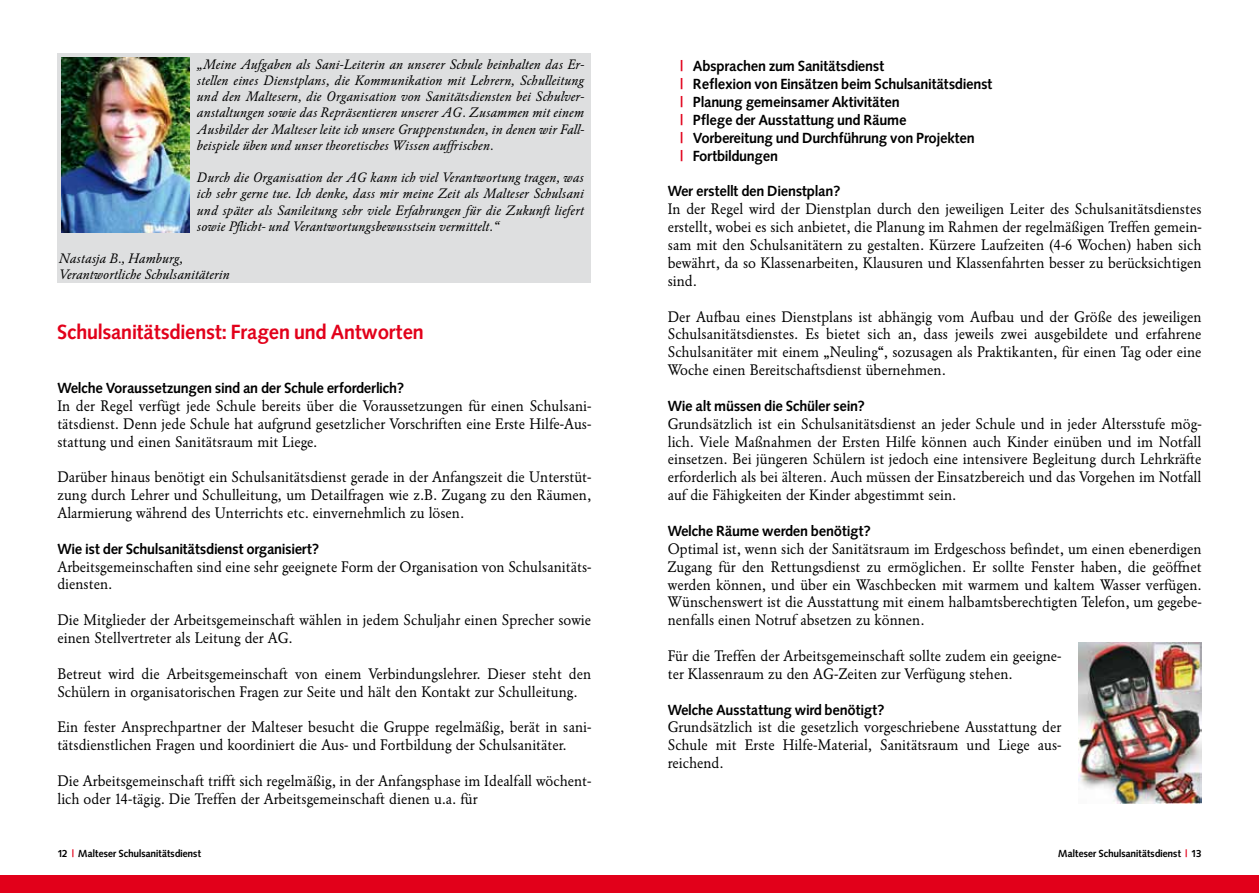
<style>
.page{position:relative;width:1259px;height:893px;background:#fff}
.page>*{position:absolute;margin:0;border:0;box-sizing:border-box;transform-origin:0 0}
.t1{font:21px "Malteser Syntax";color:#e2001a}
.t2{font:15px/17.9px "Malteser Garamond Normal";color:#000;text-align:justify}
.t3{font:15px/17.9px "Malteser Syntax";color:#000}
.t4{font:13.5px/16.2px "Malteser Garamond Kursiv";color:#000;text-align:justify}
.t5{font:10.5px "Malteser Syntax";color:#000}
.s1{color:#e2001a}
</style>
<div class="page">
<div style="left:57px;top:54px;width:534px;height:229px;background:#dedfe0"></div>
<div style="left:0;top:875px;width:1259px;height:18px;background:#e2001a"></div>
<img style="left:62px;top:58px;width:127px;height:174px">
<img style="left:1078px;top:643px;width:123px;height:161px">
<p class="t4" style="left:197px;top:56px;width:389px">„Meine Aufgaben als Sani-Leiterin an unserer Schule beinhalten das Er&shy;stellen eines Dienstplans, die Kommunikation mit Lehrern, Schulleitung und den Maltesern, die Organisation von Sanitätsdiensten bei Schulver&shy;anstaltungen sowie das Repräsentieren unserer AG. Zusammen mit einem Ausbilder der Malteser leite ich unsere Gruppenstunden, in denen wir Fall&shy;beispiele üben und unser theoretisches Wissen auffrischen.</p>
<p class="t4" style="left:197px;top:170px;width:389px">Durch die Organisation der AG kann ich viel Verantwortung tragen, was ich sehr gerne tue. Ich denke, dass mir meine Zeit als Malteser Schulsani und später als Sanileitung sehr viele Erfahrungen für die Zukunft liefert sowie Pflicht- und Verantwortungsbewusstsein vermittelt.“</p>
<p class="t4" style="left:59px;top:251px;width:172px">Nastasja B., Hamburg,<br>Verantwortliche Schulsanitäterin</p>
<h1 class="t1" style="left:57px;top:320px;width:368px">Schulsanitätsdienst: Fragen und Antworten</h1>
<p class="t3" style="left:57px;top:379px;width:348px">Welche Voraussetzungen sind an der Schule erforderlich?</p>
<p class="t2" style="left:57px;top:397px;width:535px">In der Regel verfügt jede Schule bereits über die Voraussetzungen für einen Schulsani&shy;tätsdienst. Denn jede Schule hat aufgrund gesetzlicher Vorschriften eine Erste Hilfe-Aus&shy;stattung und einen Sanitätsraum mit Liege.</p>
<p class="t2" style="left:57px;top:468px;width:535px">Darüber hinaus benötigt ein Schulsanitätsdienst gerade in der Anfangszeit die Unterstüt&shy;zung durch Lehrer und Schulleitung, um Detailfragen wie z.B. Zugang zu den Räumen, Alarmierung während des Unterrichts etc. einvernehmlich zu lösen.</p>
<p class="t3" style="left:57px;top:540px;width:263px">Wie ist der Schulsanitätsdienst organisiert?</p>
<p class="t2" style="left:57px;top:558px;width:535px">Arbeitsgemeinschaften sind eine sehr geeignete Form der Organisation von Schulsanitäts&shy;diensten.</p>
<p class="t2" style="left:57px;top:611px;width:535px">Die Mitglieder der Arbeitsgemeinschaft wählen in jedem Schuljahr einen Sprecher sowie einen Stellvertreter als Leitung der AG.</p>
<p class="t2" style="left:57px;top:665px;width:535px">Betreut wird die Arbeitsgemeinschaft von einem Verbindungslehrer. Dieser steht den<br>Schülern in organisatorischen Fragen zur Seite und hält den Kontakt zur Schulleitung.</p>
<p class="t2" style="left:57px;top:718px;width:534px">Ein fester Ansprechpartner der Malteser besucht die Gruppe regelmäßig, berät in sani&shy;tätsdienstlichen Fragen und koordiniert die Aus- und Fortbildung der Schulsanitäter.</p>
<p class="t2" style="left:57px;top:772px;width:535px">Die Arbeitsgemeinschaft trifft sich regelmäßig, in der Anfangsphase im Idealfall wöchent&shy;lich oder 14-tägig. Die Treffen der Arbeitsgemeinschaft dienen u.a. für</p>
<p class="t5" style="left:57px;top:848px;width:145px">12 <span class="s1">|</span> Malteser Schulsanitätsdienst</p>
<p class="t3" style="left:680px;top:58px;width:313px"><span class="s1">|</span> Absprachen zum Sanitätsdienst<br><span class="s1">|</span> Reflexion von Einsätzen beim Schulsanitätsdienst <span class="s1">|</span> Planung gemeinsamer Aktivitäten<br><span class="s1">|</span> Pflege der Ausstattung und Räume<br><span class="s1">|</span> Vorbereitung und Durchführung von Projekten<br><span class="s1">|</span> Fortbildungen</p>
<p class="t3" style="left:668px;top:183px;width:174px">Wer erstellt den Dienstplan?</p>
<p class="t2" style="left:668px;top:200px;width:535px">In der Regel wird der Dienstplan durch den jeweiligen Leiter des Schulsanitätsdienstes erstellt, wobei es sich anbietet, die Planung im Rahmen der regelmäßigen Treffen gemein&shy;sam mit den Schulsanitätern zu gestalten. Kürzere Laufzeiten (4-6 Wochen) haben sich bewährt, da so Klassenarbeiten, Klausuren und Klassenfahrten besser zu berücksichtigen sind.</p>
<p class="t2" style="left:668px;top:308px;width:535px">Der Aufbau eines Dienstplans ist abhängig vom Aufbau und der Größe des jeweiligen Schulsanitätsdienstes. Es bietet sich an, dass jeweils zwei ausgebildete und erfahrene Schulsanitäter mit einem „Neuling“, sozusagen als Praktikanten, für einen Tag oder eine Woche einen Bereitschaftsdienst übernehmen.</p>
<p class="t3" style="left:668px;top:397px;width:199px">Wie alt müssen die Schüler sein?</p>
<p class="t2" style="left:668px;top:415px;width:535px">Grundsätzlich ist ein Schulsanitätsdienst an jeder Schule und in jeder Altersstufe mög&shy;lich. Viele Maßnahmen der Ersten Hilfe können auch Kinder einüben und im Notfall einsetzen. Bei jüngeren Schülern ist jedoch eine intensivere Begleitung durch Lehrkräfte erforderlich als bei älteren. Auch müssen der Einsatzbereich und das Vorgehen im Notfall auf die Fähigkeiten der Kinder abgestimmt sein.</p>
<p class="t3" style="left:668px;top:522px;width:205px">Welche Räume werden benötigt?</p>
<p class="t2" style="left:668px;top:540px;width:535px">Optimal ist, wenn sich der Sanitätsraum im Erdgeschoss befindet, um einen ebenerdigen Zugang für den Rettungsdienst zu ermöglichen. Er sollte Fenster haben, die geöffnet werden können, und über ein Waschbecken mit warmem und kaltem Wasser verfügen.<br>Wünschenswert ist die Ausstattung mit einem halbamtsberechtigten Telefon, um gegebe&shy;nenfalls einen Notruf absetzen zu können.</p>
<p class="t2" style="left:668px;top:647px;width:395px">Für die Treffen der Arbeitsgemeinschaft sollte zudem ein geeigne&shy;ter Klassenraum zu den AG-Zeiten zur Verfügung stehen.</p>
<p class="t3" style="left:668px;top:701px;width:218px">Welche Ausstattung wird benötigt?</p>
<p class="t2" style="left:668px;top:718px;width:395px">Grundsätzlich ist die gesetzlich vorgeschriebene Ausstattung der Schule mit Erste Hilfe-Material, Sanitätsraum und Liege aus&shy;reichend.</p>
<p class="t5" style="left:1058px;top:848px;width:145px">Malteser Schulsanitätsdienst <span class="s1">|</span> 13</p>
</div>
